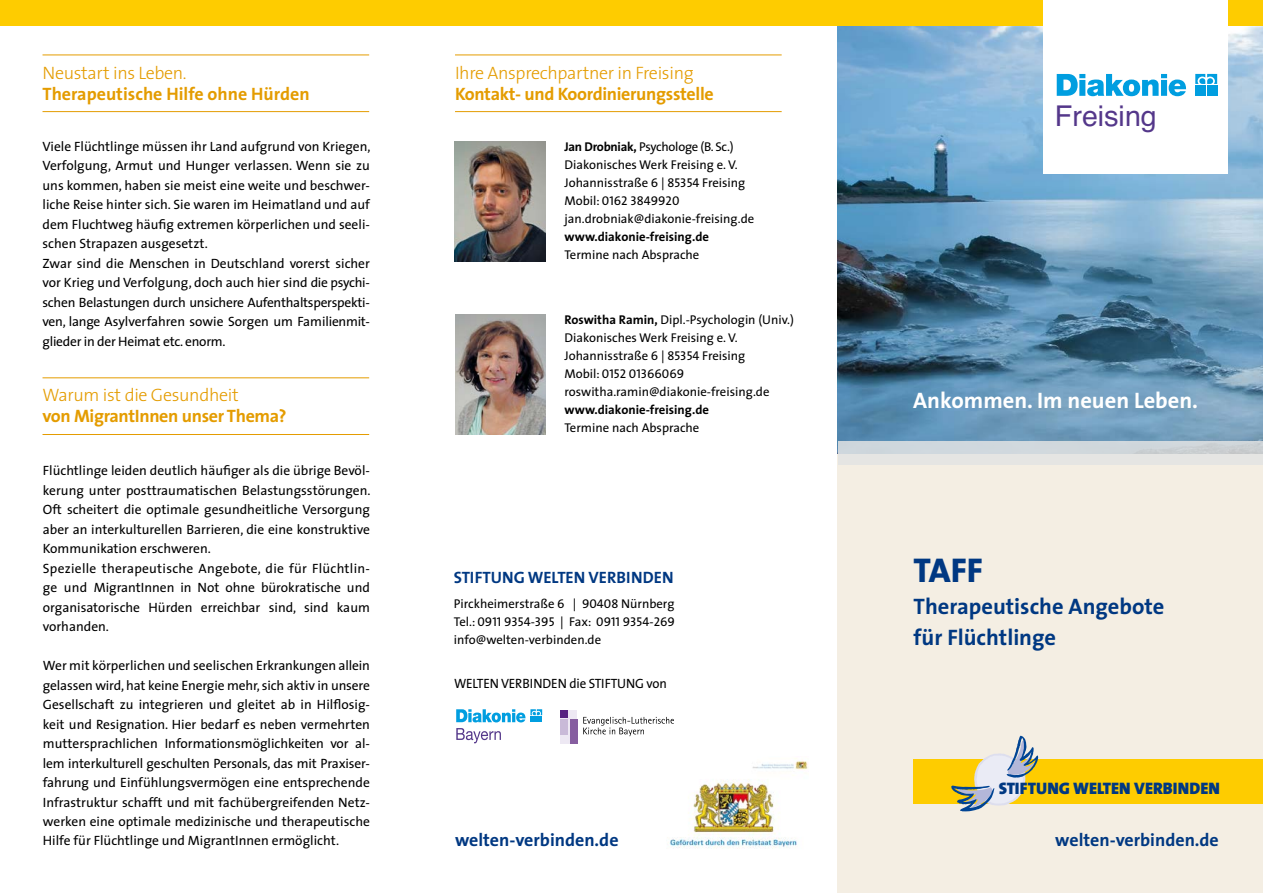
<style>
.page{position:relative;width:1263px;height:893px;background:#fff}
.page>*{position:absolute;margin:0;border:0;box-sizing:border-box;transform-origin:0 0}
.t1{font:800 34.5px "The Sans";color:#003882}
.t2{font:28.65px "Helvetica";color:#54378a}
.t3{font:700 22.5px/31.7px "The Sans";color:#003882}
.t4{font:700 22.5px "The Sans";color:#fff}
.t5{font:300 18px "The Sans";letter-spacing:-.02em;color:#e49c00}
.t6{font:700 18px "The Sans";letter-spacing:-.02em;color:#e49c00}
.t7{font:700 18px "The Sans";color:#003882}
.t8{font:700 18px "The Sans";color:#e49c00}
.t9{font:900 16.65px "The Sans";color:#003882}
.t10{font:700 16.5px "The Sans";color:#003882}
.t11{font:13.5px/19.5px "The Sans";color:#000}
.t12{font:13.5px "The Sans";color:#000;scale:.96 1}
.t13{font:12.75px/18px "The Sans";color:#000}
.t14{font:12.75px "The Sans Caps";color:#000}
.t15{font:700 12.75px "The Sans";color:#000}
.s1{font-weight:700}
.s2{font-family:"The Sans Caps"}
.s3{font-family:"The Sans"}
</style>
<div class="page">
<img style="left:669px;top:758px;width:139px;height:90px">
<div style="left:838px;top:444px;width:425px;height:449px;background:#f4eee3"></div>
<img style="left:838px;top:26px;width:425px;height:415px">
<div style="left:0;top:0;width:1263px;height:26px;background:#fecc00"></div>
<svg style="left:838px;top:441px;width:425px;height:24px;fill:#d1d9de"></svg>
<hr style="left:43px;top:55px;width:326px;height:1px;background:#e49c00">
<hr style="left:43px;top:111px;width:326px;height:1px;background:#e49c00">
<hr style="left:455px;top:55px;width:327px;height:1px;background:#e49c00">
<hr style="left:455px;top:111px;width:327px;height:1px;background:#e49c00">
<hr style="left:43px;top:378px;width:326px;height:1px;background:#e49c00">
<hr style="left:43px;top:434px;width:326px;height:1px;background:#e49c00">
<div style="left:1043px;top:0;width:185px;height:174px;background:#fff"></div>
<div style="left:913px;top:759px;width:350px;height:44px;background:#fecc00"></div>
<svg style="left:951px;top:736px;width:88px;height:75px"></svg>
<svg style="left:456px;top:709px;width:86px;height:13px"></svg>
<svg style="left:456px;top:728px;width:45px;height:15px"></svg>
<div style="left:560px;top:710px;width:17px;height:33px;background:#ede8f3"></div>
<div style="left:570px;top:719px;width:7px;height:24px;background:#865ea0"></div>
<div style="left:560px;top:719px;width:8px;height:15px;background:#c9bad8"></div>
<div style="left:560px;top:710px;width:8px;height:7px;background:#572381"></div>
<svg style="left:583px;top:717px;width:91px;height:19px"></svg>
<svg style="left:1057px;top:74px;width:129px;height:22px"></svg>
<svg style="left:1195px;top:74px;width:22px;height:10px"></svg>
<div style="left:1195px;top:86px;width:10px;height:10px;background:#009ee0"></div>
<div style="left:1207px;top:86px;width:10px;height:10px;background:#009ee0"></div>
<img style="left:455px;top:142px;width:90px;height:119px">
<img style="left:455px;top:315px;width:90px;height:119px">
<h3 class="t5" style="left:43px;top:58px;width:146px">Neustart ins Leben.</h3>
<h3 class="t8" style="left:43px;top:79px;width:269px">Therapeutische Hilfe ohne Hürden</h3>
<p class="t11" style="left:43px;top:136px;width:330px">Viele Flüchtlinge müssen ihr Land aufgrund von Kriegen, Verfolgung, Armut und Hunger verlassen. Wenn sie zu uns kommen, haben sie meist eine weite und beschwer&shy;liche Reise hinter sich. Sie waren im Heimatland und auf dem Fluchtweg häufig extremen körperlichen und seeli&shy;schen Strapazen ausgesetzt.<br>Zwar sind die Menschen in Deutschland vorerst sicher vor Krieg und Verfolgung, doch auch hier sind die psychi&shy;schen Belastungen durch unsichere Aufenthaltsperspekti&shy;ven, lange Asylverfahren sowie Sorgen um Familienmit&shy;glieder in der Heimat etc. enorm.</p>
<h3 class="t5" style="left:43px;top:380px;width:198px">Warum ist die Gesundheit</h3>
<h3 class="t6" style="left:43px;top:401px;width:246px">von MigrantInnen unser Thema?</h3>
<p class="t11" style="left:43px;top:460px;width:329px">Flüchtlinge leiden deutlich häufiger als die übrige Bevöl&shy;kerung unter posttraumatischen Belastungsstörungen.<br>Oft scheitert die optimale gesundheitliche Versorgung aber an interkulturellen Barrieren, die eine konstruktive Kommunikation erschweren.<br>Spezielle therapeutische Angebote, die für Flüchtlin&shy;ge und MigrantInnen in Not ohne bürokratische und organisatorische Hürden erreichbar sind, sind kaum vorhanden.</p>
<p class="t11" style="left:43px;top:655px;width:329px;text-align:justify">Wer mit körperlichen und seelischen Erkrankungen allein gelassen wird, hat keine Energie mehr, sich aktiv in unsere Gesellschaft zu integrieren und gleitet ab in Hilflosig&shy;keit und Resignation. Hier bedarf es neben vermehrten muttersprachlichen Informationsmöglichkeiten vor al&shy;lem interkulturell geschulten Personals, das mit Praxiser&shy;fahrung und Einfühlungsvermögen eine entsprechende Infrastruktur schafft und mit fachübergreifenden Netz&shy;werken eine optimale medizinische und therapeutische Hilfe für Flüchtlinge und MigrantInnen ermöglicht.</p>
<h3 class="t5" style="left:455px;top:58px;width:240px">Ihre Ansprechpartner in Freising</h3>
<h3 class="t6" style="left:455px;top:79px;width:260px">Kontakt- und Koordinierungsstelle</h3>
<p class="t13" style="left:564px;top:137px;width:182px"><span class="s1">Jan Drobniak,</span> Psychologe (B. Sc.)<br>Diakonisches Werk Freising e. V.<br>Johannisstraße <span class="s2">6 | 85354</span> Freising</p>
<p class="t14" style="left:564px;top:190px;width:116px"><span class="s3">Mobil:</span> 0162 3849920</p>
<p class="t13" style="left:564px;top:209px;width:191px">jan.drobniak@diakonie-freising.de</p>
<p class="t15" style="left:564px;top:226px;width:146px">www.diakonie-freising.de</p>
<p class="t13" style="left:564px;top:245px;width:136px">Termine nach Absprache</p>
<p class="t13" style="left:564px;top:311px;width:231px"><span class="s1">Roswitha Ramin,</span> Dipl.-Psychologin (Univ.)<br>Diakonisches Werk Freising e. V.<br>Johannisstraße <span class="s2">6 | 85354</span> Freising</p>
<p class="t14" style="left:564px;top:363px;width:121px"><span class="s3">Mobil:</span> 0152 01366069</p>
<p class="t13" style="left:564px;top:383px;width:207px">roswitha.ramin@diakonie-freising.de</p>
<p class="t15" style="left:564px;top:399px;width:146px">www.diakonie-freising.de</p>
<p class="t13" style="left:564px;top:419px;width:136px">Termine nach Absprache</p>
<p class="t10" style="left:454px;top:563px;width:221px">STIFTUNG WELTEN VERBINDEN</p>
<p class="t13" style="left:454px;top:594px;width:222px">Pirckheimerstraße <span class="s2">6</span> | <span class="s2">90408</span> Nürnberg</p>
<p class="t14" style="left:454px;top:611px;width:222px"><span class="s3">Tel.:</span> 0911 9354-395 <span class="s3">| Fax:</span> 0911 9354-269</p>
<p class="t13" style="left:454px;top:630px;width:149px">info@welten-verbinden.de</p>
<p class="t12" style="left:454px;top:672px;width:223px">WELTEN VERBINDEN die STIFTUNG von</p>
<h2 class="t2" style="left:1055px;top:94px;width:103px">Freising</h2>
<h3 class="t4" style="left:913px;top:381px;width:286px">Ankommen. Im neuen Leben.</h3>
<h1 class="t1" style="left:914px;top:541px;width:71px">TAFF</h1>
<h3 class="t3" style="left:914px;top:590px;width:252px">Therapeutische Angebote für Flüchtlinge</h3>
<p class="t9" style="left:999px;top:774px;width:223px">STIFTUNG WELTEN VERBINDEN</p>
<h3 class="t7" style="left:455px;top:824px;width:165px">welten-verbinden.de</h3>
<h3 class="t7" style="left:1055px;top:824px;width:165px">welten-verbinden.de</h3>
</div>
